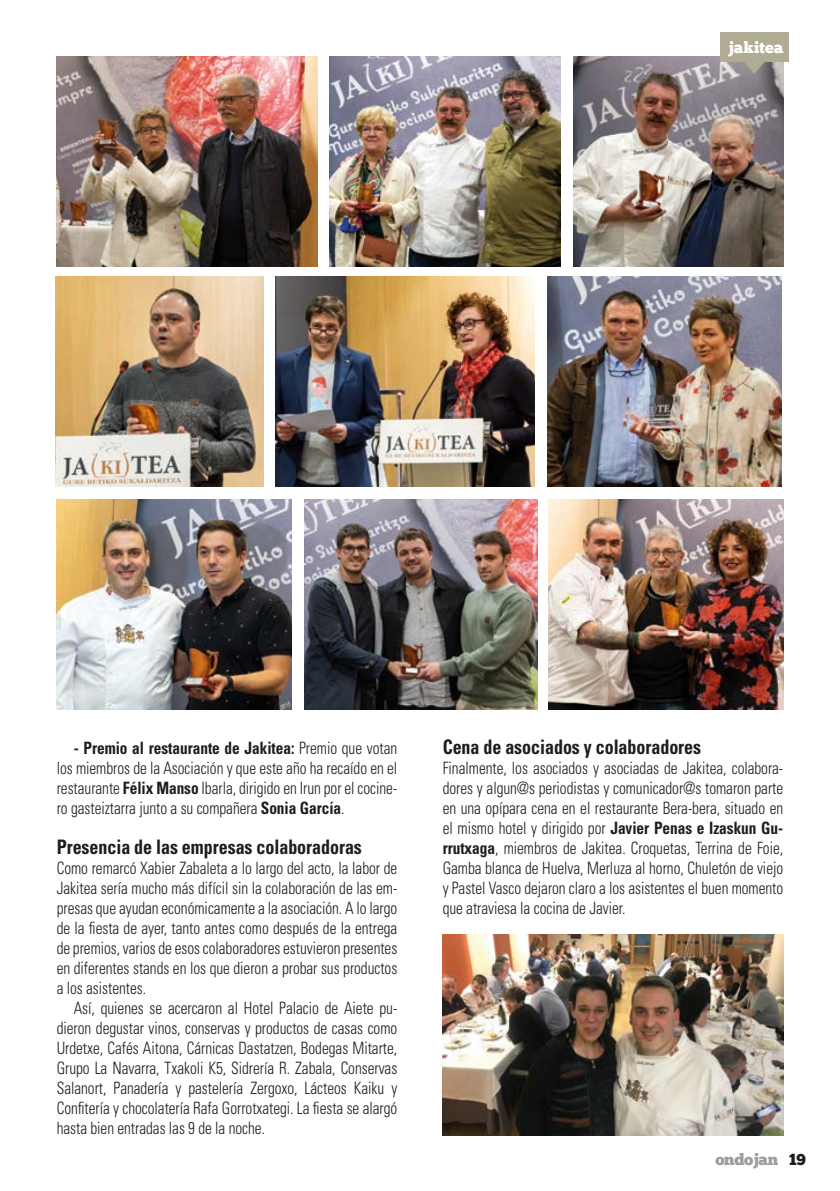
<style>
.page{position:relative;width:840px;height:1191px;background:#fff}
.page>*{position:absolute;margin:0;border:0;box-sizing:border-box;transform-origin:0 0}
.t1{font:700 condensed 20px "Univers";letter-spacing:-.005em;color:#1d1d1b;scale:.9 1}
.t2{font:300 condensed 17px/20px "Univers";letter-spacing:-.005em;color:#1d1d1b;text-align:justify;scale:.9 1}
.t3{font:16px "Chunk Five Ex";letter-spacing:-.02em;color:#9d9d9c}
.t4{font:16px "Chunk Five Ex";color:#fff}
.s1{font-weight:700}
.s2{color:#1d1d1b}
</style>
<div class="page">
<img style="left:57px;top:57px;width:260px;height:209px">
<img style="left:329px;top:57px;width:231px;height:209px">
<img style="left:573px;top:57px;width:210px;height:209px">
<img style="left:547px;top:277px;width:234px;height:209px">
<img style="left:57px;top:499px;width:234px;height:210px">
<img style="left:305px;top:499px;width:232px;height:210px">
<img style="left:548px;top:499px;width:235px;height:210px">
<img style="left:55px;top:277px;width:208px;height:209px">
<img style="left:275px;top:277px;width:259px;height:209px">
<img style="left:442px;top:934px;width:340px;height:202px">
<svg style="left:743px;top:62px;width:21px;height:12px"></svg>
<div style="left:719px;top:32px;width:69px;height:30px;background:#b0ac94"></div>
<p class="t4" style="left:727px;top:35px;width:57px">jakitea</p>
<p class="t2" style="left:57px;top:738px;width:379px;text-indent:17px"><span class="s1">- Premio al restaurante de Jakitea:</span> Premio que votan los miembros de la Asociación y que este año ha recaído en el restaurante <span class="s1">Félix Manso</span> Ibarla, dirigido en Irun por el cocine&shy;ro gasteiztarra junto a su compañera <span class="s1">Sonia García</span>.</p>
<p class="t1" style="left:57px;top:835px;width:340px">Presencia de las empresas colaboradoras</p>
<p class="t2" style="left:57px;top:858px;width:380px">Como remarcó Xabier Zabaleta a lo largo del acto, la labor de Jakitea sería mucho más difícil sin la colaboración de las em&shy;presas que ayudan económicamente a la asociación. A lo largo de la fiesta de ayer, tanto antes como después de la entrega de premios, varios de esos colaboradores estuvieron presentes en diferentes stands en los que dieron a probar sus productos a los asistentes.</p>
<p class="t2" style="left:57px;top:998px;width:380px;text-indent:17px">Así, quienes se acercaron al Hotel Palacio de Aiete pu&shy;dieron degustar vinos, conservas y productos de casas como Urdetxe, Cafés Aitona, Cárnicas Dastatzen, Bodegas Mitarte, Grupo La Navarra, Txakoli K5, Sidrería R. Zabala, Conservas Salanort, Panadería y pastelería Zergoxo, Lácteos Kaiku y Confitería y chocolatería Rafa Gorrotxategi. La fiesta se alargó hasta bien entradas las 9 de la noche.</p>
<p class="t1" style="left:442px;top:735px;width:288px">Cena de asociados y colaboradores</p>
<p class="t2" style="left:442px;top:758px;width:380px">Finalmente, los asociados y asociadas de Jakitea, colabora&shy;dores y algun@s periodistas y comunicador@s tomaron parte en una opípara cena en el restaurante Bera-bera, situado en el mismo hotel y dirigido por <span class="s1">Javier Penas e Izaskun Gu&shy;rrutxaga</span>, miembros de Jakitea. Croquetas, Terrina de Foie, Gamba blanca de Huelva, Merluza al horno, Chuletón de viejo y Pastel Vasco dejaron claro a los asistentes el buen momento que atraviesa la cocina de Javier.</p>
<p class="t3" style="left:715px;top:1147px;width:92px">ondojan <span class="s2">19</span></p>
</div>
